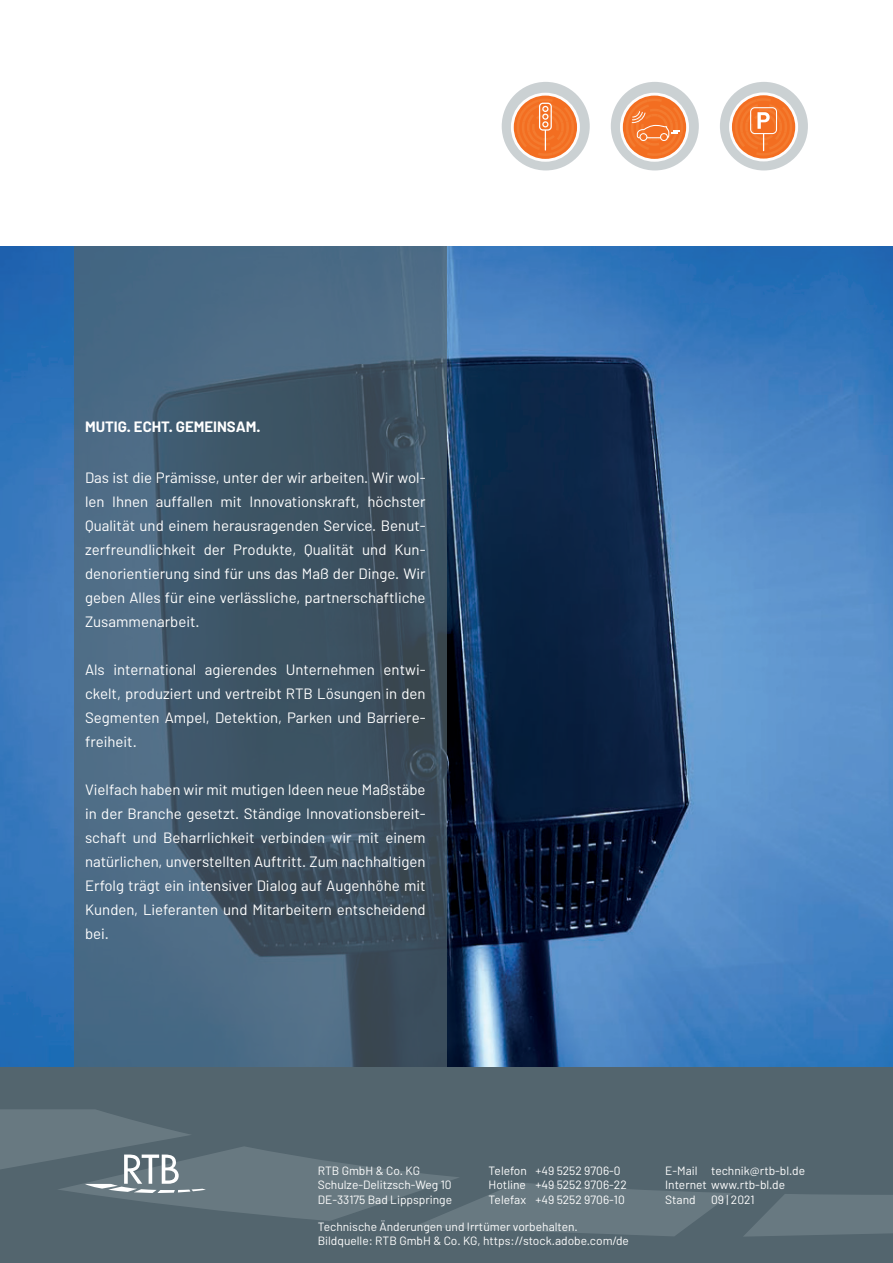
<style>
.page{position:relative;width:893px;height:1263px;background:#fff}
.page>*{position:absolute;margin:0;border:0;box-sizing:border-box;transform-origin:0 0}
.t1{font:15px/24px "Barlow";color:#fff;text-align:justify}
.t2{font:700 15px "Barlow";color:#fff}
.t3{font:12px/14.4px "Barlow";color:#fff}
</style>
<div class="page">
<img style="left:0;top:247px;width:893px;height:821px">
<div style="left:0;top:1068px;width:893px;height:195px;background:#53656e"></div>
<div style="left:502px;top:82px;width:88px;height:88px;background:#cbd1d3;border-radius:50%"></div>
<svg style="left:511px;top:93px;width:69px;height:69px"></svg>
<div style="left:611px;top:82px;width:88px;height:88px;background:#cbd1d3;border-radius:50%"></div>
<svg style="left:620px;top:93px;width:69px;height:69px"></svg>
<div style="left:720px;top:82px;width:88px;height:88px;background:#cbd1d3;border-radius:50%"></div>
<svg style="left:729px;top:92px;width:69px;height:69px"></svg>
<svg style="left:74px;top:247px;width:372px;height:821px;background:#435d71"></svg>
<svg style="left:744px;top:1194px;width:149px;height:42px"></svg>
<svg style="left:0;top:1109px;width:732px;height:127px"></svg>
<p class="t2" style="left:85px;top:417px;width:177px">MUTIG. ECHT. GEMEINSAM.</p>
<p class="t1" style="left:85px;top:465px;width:342px">Das ist die Prämisse, unter der wir arbeiten. Wir wol&shy;len Ihnen auffallen mit Innovationskraft, höchster Qualität und einem herausragenden Service. Benut&shy;zerfreundlichkeit der Produkte, Qualität und Kun&shy;denorientierung sind für uns das Maß der Dinge. Wir geben Alles für eine verlässliche, partnerschaftliche Zusammenarbeit.</p>
<p class="t1" style="left:85px;top:657px;width:342px">Als international agierendes Unternehmen entwi&shy;ckelt, produziert und vertreibt RTB Lösungen in den Segmenten Ampel, Detektion, Parken und Barriere&shy;freiheit.</p>
<p class="t1" style="left:85px;top:777px;width:342px">Vielfach haben wir mit mutigen Ideen neue Maßstäbe in der Branche gesetzt. Ständige Innovationsbereit&shy;schaft und Beharrlichkeit verbinden wir mit einem natürlichen, unverstellten Auftritt. Zum nachhaltigen Erfolg trägt ein intensiver Dialog auf Augenhöhe mit Kunden, Lieferanten und Mitarbeitern entscheidend bei.</p>
<p class="t3" style="left:318px;top:1163px;width:136px">RTB GmbH &amp; Co. KG<br>Schulze-Delitzsch-Weg 10<br>DE-33175 Bad Lippspringe</p>
<p class="t3" style="left:489px;top:1163px;width:140px">Telefon +49 5252 9706-0<br>Hotline +49 5252 9706-22<br>Telefax +49 5252 9706-10</p>
<p class="t3" style="left:318px;top:1219px;width:313px">Technische Änderungen und Irrtümer vorbehalten.<br>Bildquelle: RTB GmbH &amp; Co. KG, https://stock.adobe.com/de</p>
<p class="t3" style="left:665px;top:1163px;width:141px">E-Mail technik@rtb-bl.de<br>Internet www.rtb-bl.de<br>Stand</p>
<p class="t3" style="left:711px;top:1192px;width:45px">09 | 2021</p>
</div>
